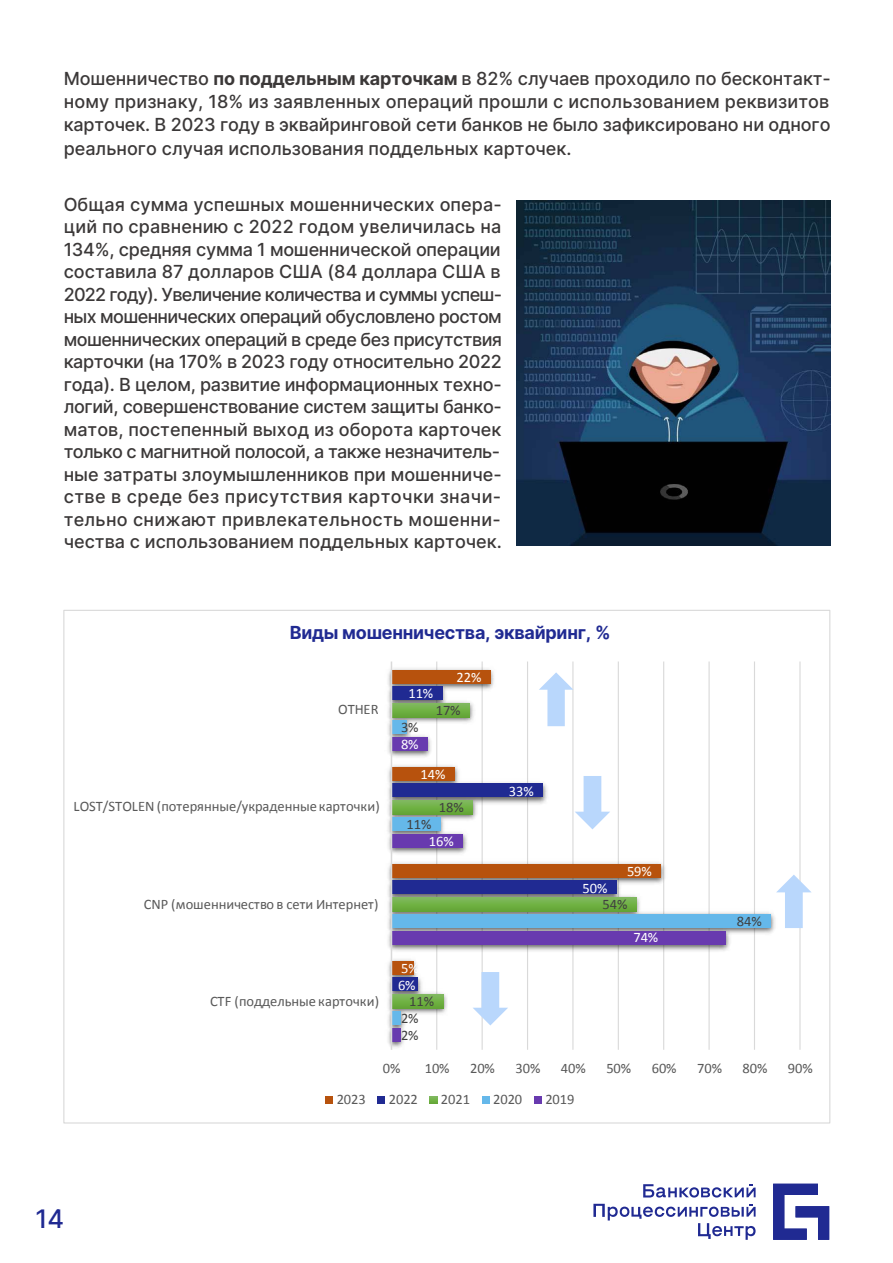
<style>
.page{position:relative;width:893px;height:1263px;background:#fff}
.page>*{position:absolute;margin:0;border:0;box-sizing:border-box;transform-origin:0 0}
.t1{font:500 25.5px "Inter";color:#202a92}
.t2{font:500 18px/22.5px "Inter";color:#3b3838;text-align:justify}
.t3{font:700 18px "Inter";letter-spacing:-.015em;color:#202a92}
.t4{font:14.55px "Calibri";letter-spacing:-.005em;color:#595959}
.t5{font:14.55px "Calibri";letter-spacing:-.005em;color:#fff}
.t6{font:14.55px "Calibri";letter-spacing:-.005em;color:#404040}
.s1{font-weight:700}
</style>
<div class="page">
<svg style="left:773px;top:1184px;width:56px;height:56px"></svg>
<svg style="left:643px;top:1184px;width:112px;height:13px"></svg>
<svg style="left:593px;top:1204px;width:162px;height:36px"></svg>
<img style="left:516px;top:201px;width:315px;height:345px">
<hr style="left:436px;top:661px;width:1px;height:389px;background:#d9d9d9">
<hr style="left:481px;top:661px;width:2px;height:389px;background:#d9d9d9">
<hr style="left:527px;top:661px;width:1px;height:389px;background:#d9d9d9">
<hr style="left:572px;top:661px;width:1px;height:389px;background:#d9d9d9">
<hr style="left:618px;top:661px;width:1px;height:389px;background:#d9d9d9">
<hr style="left:663px;top:661px;width:1px;height:389px;background:#d9d9d9">
<hr style="left:708px;top:661px;width:2px;height:389px;background:#d9d9d9">
<hr style="left:754px;top:661px;width:1px;height:389px;background:#d9d9d9">
<hr style="left:799px;top:661px;width:1px;height:389px;background:#d9d9d9">
<img style="left:388px;top:1035px;width:16px;height:14px">
<img style="left:388px;top:938px;width:342px;height:16px">
<img style="left:388px;top:832px;width:79px;height:25px">
<img style="left:388px;top:735px;width:43px;height:25px">
<img style="left:388px;top:1018px;width:17px;height:17px">
<img style="left:388px;top:909px;width:387px;height:29px">
<img style="left:387px;top:824px;width:61px;height:16px">
<img style="left:388px;top:727px;width:27px;height:17px">
<img style="left:388px;top:989px;width:59px;height:29px">
<img style="left:388px;top:895px;width:256px;height:26px">
<img style="left:388px;top:807px;width:89px;height:17px">
<img style="left:388px;top:701px;width:86px;height:26px">
<img style="left:388px;top:982px;width:37px;height:19px">
<img style="left:388px;top:887px;width:236px;height:17px">
<img style="left:388px;top:778px;width:159px;height:29px">
<img style="left:388px;top:693px;width:62px;height:17px">
<img style="left:388px;top:956px;width:33px;height:28px">
<img style="left:388px;top:858px;width:277px;height:29px">
<img style="left:388px;top:761px;width:74px;height:29px">
<img style="left:388px;top:664px;width:106px;height:29px">
<div style="left:391px;top:1028px;width:9px;height:14px;background:#683aaf"></div>
<div style="left:391px;top:931px;width:335px;height:14px;background:#683aaf"></div>
<div style="left:391px;top:834px;width:72px;height:14px;background:#683aaf"></div>
<div style="left:391px;top:737px;width:37px;height:13px;background:#683aaf"></div>
<div style="left:391px;top:1011px;width:10px;height:14px;background:#65b8ea"></div>
<div style="left:391px;top:914px;width:380px;height:14px;background:#65b8ea"></div>
<div style="left:391px;top:817px;width:50px;height:14px;background:#65b8ea"></div>
<div style="left:391px;top:720px;width:16px;height:14px;background:#65b8ea"></div>
<svg style="left:392px;top:994px;width:51px;height:14px"></svg>
<svg style="left:392px;top:897px;width:244px;height:14px;background:#71b049"></svg>
<svg style="left:392px;top:800px;width:81px;height:14px"></svg>
<svg style="left:392px;top:703px;width:78px;height:14px"></svg>
<div style="left:391px;top:977px;width:27px;height:14px;background:#202a92"></div>
<div style="left:391px;top:880px;width:225px;height:14px;background:#202a92"></div>
<div style="left:391px;top:783px;width:152px;height:14px;background:#202a92"></div>
<div style="left:391px;top:686px;width:51px;height:14px;background:#202a92"></div>
<div style="left:391px;top:961px;width:23px;height:14px;background:#b7520d"></div>
<div style="left:391px;top:864px;width:270px;height:14px;background:#b7520d"></div>
<div style="left:391px;top:767px;width:64px;height:14px;background:#b7520d"></div>
<div style="left:391px;top:669px;width:99px;height:14px;background:#b7520d"></div>
<hr style="left:391px;top:661px;width:1px;height:389px;background:#d9d9d9">
<div style="left:325px;top:1096px;width:8px;height:8px;background:#b7520d"></div>
<div style="left:377px;top:1096px;width:8px;height:8px;background:#202a92"></div>
<svg style="left:430px;top:1096px;width:7px;height:8px"></svg>
<div style="left:482px;top:1096px;width:8px;height:8px;background:#65b8ea"></div>
<div style="left:534px;top:1096px;width:8px;height:8px;background:#683aaf"></div>
<svg style="left:473px;top:972px;width:35px;height:53px"></svg>
<svg style="left:539px;top:672px;width:34px;height:54px"></svg>
<svg style="left:776px;top:875px;width:35px;height:53px"></svg>
<svg style="left:575px;top:776px;width:35px;height:53px"></svg>
<p class="t2" style="left:64px;top:66px;width:769px;line-height:23.2px">Мошенничество <span class="s1">по поддельным карточкам</span> в 82% случаев проходило по бесконтакт&shy;ному признаку, 18% из заявленных операций прошли с использованием реквизитов карточек. В 2023 году в эквайринговой сети банков не было зафиксировано ни одного реального случая использования поддельных карточек.</p>
<p class="t2" style="left:64px;top:193px;width:440px">Общая сумма успешных мошеннических опера&shy;ций по сравнению с 2022 годом увеличилась на 134%, средняя сумма 1 мошеннической операции составила 87 долларов США (84 доллара США в 2022 году). Увеличение количества и суммы успеш&shy;ных мошеннических операций обусловлено ростом мошеннических операций в среде без присутствия карточки (на 170% в 2023 году относительно 2022 года). В целом, развитие информационных техно&shy;логий, совершенствование систем защиты банко&shy;матов, постепенный выход из оборота карточек только с магнитной полосой, а также незначитель&shy;ные затраты злоумышленников при мошенниче&shy;стве в среде без присутствия карточки значи&shy;тельно снижают привлекательность мошенни&shy;чества с использованием поддельных карточек.</p>
<p class="t3" style="left:290px;top:619px;width:322px">Виды мошенничества, эквайринг, %</p>
<p class="t5" style="left:456px;top:668px;width:26px">22%</p>
<p class="t5" style="left:408px;top:685px;width:26px">11%</p>
<p class="t4" style="left:338px;top:700px;width:42px">OTHER</p>
<p class="t6" style="left:436px;top:701px;width:26px">17%</p>
<p class="t6" style="left:401px;top:718px;width:19px">3%</p>
<p class="t5" style="left:401px;top:735px;width:19px">8%</p>
<p class="t5" style="left:421px;top:765px;width:26px">14%</p>
<p class="t5" style="left:509px;top:782px;width:26px">33%</p>
<p class="t4" style="left:74px;top:798px;width:308px">LOST/STOLEN(потерянные/украденные карточки)</p>
<p class="t6" style="left:439px;top:798px;width:26px">18%</p>
<p class="t6" style="left:407px;top:815px;width:26px">11%</p>
<p class="t5" style="left:429px;top:832px;width:26px">16%</p>
<p class="t5" style="left:627px;top:862px;width:26px">59%</p>
<p class="t5" style="left:583px;top:879px;width:26px">50%</p>
<p class="t4" style="left:144px;top:895px;width:236px">CNP (мошенничество в сети Интернет)</p>
<p class="t6" style="left:602px;top:895px;width:26px">54%</p>
<p class="t6" style="left:737px;top:912px;width:26px">84%</p>
<p class="t5" style="left:633px;top:928px;width:26px">74%</p>
<p class="t5" style="left:401px;top:959px;width:19px">5%</p>
<p class="t5" style="left:398px;top:976px;width:19px">6%</p>
<p class="t4" style="left:210px;top:992px;width:171px">CTF (поддельные карточки)</p>
<p class="t6" style="left:409px;top:993px;width:26px">11%</p>
<p class="t6" style="left:401px;top:1009px;width:19px">2%</p>
<p class="t6" style="left:401px;top:1026px;width:19px">2%</p>
<p class="t4" style="left:383px;top:1059px;width:19px">0%</p>
<p class="t4" style="left:425px;top:1059px;width:26px">10%</p>
<p class="t4" style="left:470px;top:1059px;width:26px">20%</p>
<p class="t4" style="left:515px;top:1059px;width:26px">30%</p>
<p class="t4" style="left:561px;top:1059px;width:26px">40%</p>
<p class="t4" style="left:606px;top:1059px;width:26px">50%</p>
<p class="t4" style="left:652px;top:1059px;width:26px">60%</p>
<p class="t4" style="left:697px;top:1059px;width:26px">70%</p>
<p class="t4" style="left:742px;top:1059px;width:26px">80%</p>
<p class="t4" style="left:788px;top:1059px;width:26px">90%</p>
<h1 class="t1" style="left:36px;top:1200px;width:30px">14</h1>
<p class="t4" style="left:337px;top:1091px;width:31px">2023</p>
<p class="t4" style="left:389px;top:1091px;width:31px">2022</p>
<p class="t4" style="left:441px;top:1091px;width:31px">2021</p>
<p class="t4" style="left:493px;top:1091px;width:31px">2020</p>
<p class="t4" style="left:545px;top:1091px;width:31px">2019</p>
</div>
